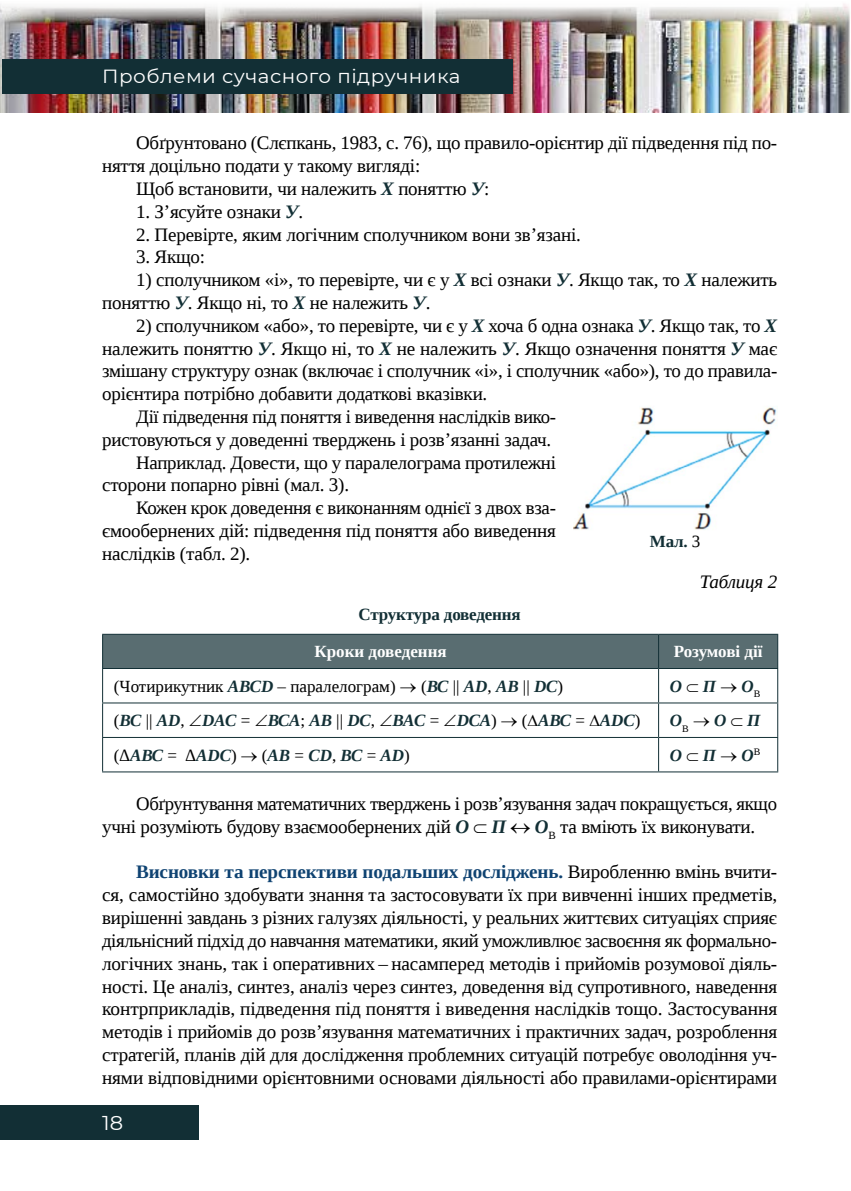
<style>
.page{position:relative;width:851px;height:1191px;background:#fff}
.page>*{position:absolute;margin:0;border:0;box-sizing:border-box;transform-origin:0 0}
.t1{font:20px "Montserrat";color:#fff;scale:1.05 1}
.t2{font:19px/22.8px "Liberation Serif";letter-spacing:-.01em;color:#000}
.t3{font:19px "Montserrat";letter-spacing:.025em;color:#fff;scale:1.05 1}
.t4{font:italic 19px "Liberation Serif";letter-spacing:-.01em;color:#000}
.t5{font:italic 700 17px "Liberation Serif";color:#122f35}
.t6{font:17px "Liberation Serif";color:#000}
.t7{font:700 17px "Liberation Serif";color:#fff}
.t8{font:700 17px "Liberation Serif";letter-spacing:-.01em;color:#122f35}
.s1{font-style:italic}
.s2{font-weight:700;font-style:italic;color:#122f35}
.s3{color:#000}
.s4{font-weight:400;font-style:normal;color:#000}
.s5{font-weight:700;color:#0f4372}
.s6{font-weight:400;color:#000}
</style>
<div class="page">
<img style="left:0;top:4px;width:850px;height:109px">
<div style="left:2px;top:60px;width:510px;height:34px;background:#122f35"></div>
<div style="left:0;top:1106px;width:198px;height:34px;background:#122f35"></div>
<div style="left:103px;top:635px;width:674px;height:33px;background:#596d71"></div>
<hr style="left:658px;top:635px;width:1px;height:33px;background:#122f35">
<hr style="left:658px;top:669px;width:1px;height:33px;background:#122f35">
<hr style="left:102px;top:702px;width:556px;height:1px;background:#122f35">
<hr style="left:658px;top:702px;width:120px;height:1px;background:#122f35">
<hr style="left:658px;top:703px;width:1px;height:34px;background:#122f35">
<hr style="left:102px;top:737px;width:556px;height:1px;background:#122f35">
<hr style="left:658px;top:737px;width:120px;height:1px;background:#122f35">
<hr style="left:658px;top:738px;width:1px;height:33px;background:#122f35">
<hr style="left:102px;top:669px;width:1px;height:33px;background:#122f35">
<hr style="left:777px;top:669px;width:1px;height:33px;background:#122f35">
<hr style="left:102px;top:703px;width:1px;height:34px;background:#122f35">
<hr style="left:777px;top:703px;width:1px;height:34px;background:#122f35">
<hr style="left:102px;top:738px;width:1px;height:33px;background:#122f35">
<hr style="left:777px;top:738px;width:1px;height:33px;background:#122f35">
<hr style="left:102px;top:771px;width:556px;height:1px;background:#122f35">
<hr style="left:658px;top:771px;width:120px;height:1px;background:#122f35">
<hr style="left:102px;top:634px;width:556px;height:1px;background:#122f35">
<hr style="left:102px;top:635px;width:1px;height:33px;background:#122f35">
<hr style="left:658px;top:634px;width:120px;height:1px;background:#122f35">
<hr style="left:777px;top:635px;width:1px;height:33px;background:#122f35">
<hr style="left:102px;top:668px;width:556px;height:1px;background:#122f35">
<hr style="left:658px;top:668px;width:120px;height:1px;background:#122f35">
<img style="left:573px;top:407px;width:204px;height:123px">
<p class="t3" style="left:102px;top:63px;width:343px">Проблеми сучасного підручника</p>
<p class="t2" style="left:136px;top:131px;width:642px">Обґрунтовано (Слєпкань<span class="s1">,</span> 1983, c. 76), що правило-орієнтир дії пiдведення під по-</p>
<p class="t2" style="left:102px;top:154px;width:319px">няття доцільно подати у такому вигляді:</p>
<p class="t2" style="left:136px;top:177px;width:354px">Щоб встановити, чи належить <span class="s2">Х</span> поняттю <span class="s2">У</span>:</p>
<p class="t2" style="left:136px;top:200px;width:168px">1. З’ясуйте ознаки <span class="s2">У</span>.</p>
<p class="t2" style="left:136px;top:223px;width:446px">2. Перевірте, яким логічним сполучником вони зв’язані.</p>
<p class="t2" style="left:136px;top:245px;width:70px">3. Якщо:</p>
<p class="t2" style="left:102px;top:268px;width:676px;text-indent:34px">1) сполучником «і», то перевірте, чи є у <span class="s2">Х</span> всі ознаки <span class="s2">У</span>. Якщо так, то <span class="s2">Х</span> належить поняттю <span class="s2">У</span>. Якщо ні, то <span class="s2">Х</span> не належить <span class="s2">У</span>.</p>
<p class="t2" style="left:136px;top:314px;width:642px">2) сполучником «або», то перевірте, чи є у <span class="s2">Х</span> хоча б одна ознака <span class="s2">У</span>. Якщо так, то <span class="s2">Х</span></p>
<p class="t2" style="left:102px;top:337px;width:676px">належить поняттю <span class="s2">У</span>. Якщо ні, то <span class="s2">Х</span> не належить <span class="s2">У</span>. Якщо означення поняття <span class="s2">У</span> має</p>
<p class="t2" style="left:102px;top:359px;width:676px">змішану структуру ознак (включає і сполучник «і», і сполучник «або»), то до правила-</p>
<p class="t2" style="left:102px;top:382px;width:387px">орієнтира потрібно добавити додаткові вказівки.</p>
<p class="t2" style="left:136px;top:405px;width:421px">Дії підведення під поняття і виведення наслідків вико-</p>
<p class="t2" style="left:102px;top:428px;width:450px">ристовуються у доведенні тверджень і розв’язанні задач.</p>
<p class="t2" style="left:136px;top:451px;width:421px">Наприклад. Довести, що у паралелограма протилежні</p>
<p class="t2" style="left:102px;top:473px;width:248px">сторони попарно рівні (мал. 3).</p>
<p class="t2" style="left:136px;top:496px;width:421px">Кожен крок доведення є виконанням однієї з двох вза-</p>
<p class="t2" style="left:102px;top:519px;width:455px">ємообернених дій: підведення під поняття або виведення</p>
<p class="t2" style="left:102px;top:542px;width:150px">наслідків (табл. 2).</p>
<p class="t4" style="left:699px;top:570px;width:79px">Таблиця 2</p>
<p class="t8" style="left:358px;top:603px;width:164px">Структура доведення</p>
<p class="t7" style="left:314px;top:640px;width:134px">Кроки доведення</p>
<p class="t7" style="left:673px;top:640px;width:90px">Розумові дії</p>
<p class="t6" style="left:114px;top:675px;width:451px">(Чотирикутник <span class="s2">АВСD</span> – паралелограм) → (<span class="s2">ВС</span> || <span class="s2">АD</span>, <span class="s2">АВ</span> || <span class="s2">DС</span>)</p>
<p class="t5" style="left:669px;top:675px;width:92px">О<span class="s3">⊂</span>П<span class="s3">→</span>О<sub>В</sub></p>
<p class="t5" style="left:114px;top:709px;width:528px"><span class="s4">(</span>ВС <span class="s4">||</span> АD<span class="s4">,</span> <span class="s3">∠</span>DАС <span class="s4">=</span> <span class="s3">∠</span>ВСА<span class="s4">;</span> АВ <span class="s4">||</span> DС<span class="s4">,</span> <span class="s3">∠</span>ВАС <span class="s4">=</span> <span class="s3">∠</span>DСА<span class="s4">)</span> <span class="s3">→</span> <span class="s4">(</span><span class="s3">∆</span>АВС <span class="s4">=</span> <span class="s3">∆</span>АDС<span class="s4">)</span></p>
<p class="t5" style="left:669px;top:709px;width:92px">О<sub>В</sub> <span class="s3">→</span>О<span class="s3">⊂</span>П</p>
<p class="t5" style="left:114px;top:744px;width:297px"><span class="s4">(∆</span>АВС <span class="s4">= ∆</span>АDС<span class="s4">)</span> <span class="s3">→</span> <span class="s4">(</span>АВ <span class="s4">=</span> СD<span class="s4">,</span> ВС <span class="s4">=</span> АD<span class="s4">)</span></p>
<p class="t5" style="left:669px;top:744px;width:92px">О<span class="s3">⊂</span>П<span class="s3">→</span>О<sup>В</sup></p>
<p class="t2" style="left:102px;top:792px;width:676px;text-indent:34px">Обґрунтування математичних тверджень і розв’язування задач покращується, якщо учні розуміють будову взаємообернених дій <span class="s2">О</span> ⊂ <span class="s2">П</span> ↔ <span class="s2">О</span><sub>В</sub> та вміють їх виконувати.</p>
<p class="t2" style="left:102px;top:860px;width:676px;text-align:justify;text-indent:34px"><span class="s5">Висновки та перспективи подальших досліджень.</span> Виробленню вмінь вчити&shy;ся, самостійно здобувати знання та застосовувати їх при вивченні інших предметів, вирішенні завдань з різних галузях діяльності, у реальних життєвих ситуаціях сприяє діяльнісний підхід до навчання математики<span class="s1">,</span> який уможливлює засвоєння як формально&shy;логічних знань, так і оперативних – насамперед методів і прийомів розумової діяль&shy;ності. Це аналіз, синтез, аналіз через синтез, доведення від супротивного, наведення контрприкладів, підведення під поняття і виведення наслідків тощо. Застосування методів і прийомів до розв’язування математичних і практичних задач, розроблення стратегій, планів дій для дослідження проблемних ситуацій потребує оволодіння уч&shy;нями відповідними орієнтовними основами діяльності або правилами-орієнтирами</p>
<p class="t8" style="left:649px;top:530px;width:52px">Мал. <span class="s6">3</span></p>
<p class="t1" style="left:102px;top:1109px;width:21px">18</p>
</div>
